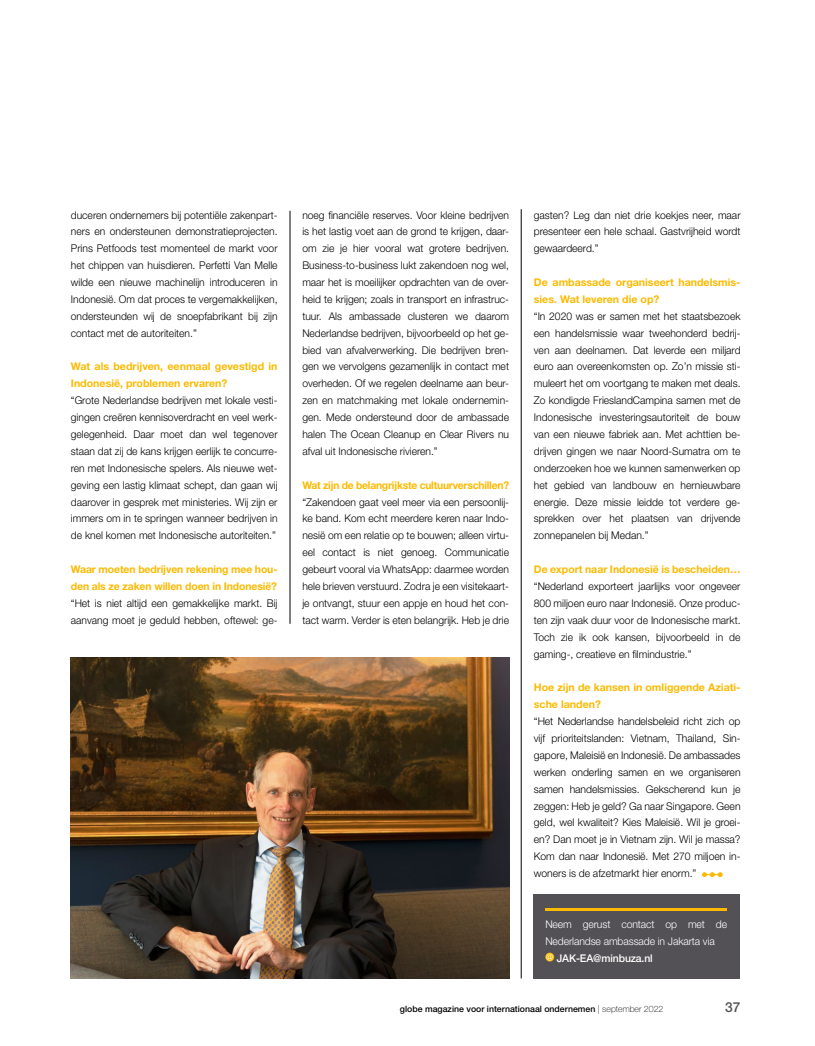
<style>
.page{position:relative;width:815px;height:1046px;background:#fff}
.page>*{position:absolute;margin:0;border:0;box-sizing:border-box;transform-origin:0 0}
.t1{font:500 13.75px "Helvetica Neue LT";color:#535155}
.t2{font:300 10.62px/16.9px "Helvetica Neue LT";color:#000;text-align:justify}
.t3{font:700 10.62px/16.9px "Helvetica Neue LT";color:#fbba00}
.t4{font:300 10.62px/16.9px "Helvetica Neue LT";letter-spacing:-.01em;color:#fff}
.t5{font:700 10.62px "Helvetica Neue LT";letter-spacing:-.02em;color:#fbba00}
.t6{font:500 10.62px "Helvetica Neue LT";letter-spacing:-.01em;color:#fff}
.t7{font:500 8.75px "Helvetica Neue LT";color:#000}
.s1{font-weight:100}
</style>
<div class="page">
<hr style="left:290px;top:211px;width:1px;height:412px;background:#000">
<hr style="left:521px;top:209px;width:1px;height:769px;background:#000">
<svg style="left:702px;top:872px;width:21px;height:4px"></svg>
<div style="left:533px;top:893px;width:207px;height:85px;background:#535155"></div>
<hr style="left:545px;top:908px;width:182px;height:3px;background:#fbba00">
<svg style="left:545px;top:952px;width:9px;height:9px"></svg>
<svg style="left:546px;top:953px;width:7px;height:7px"></svg>
<img style="left:71px;top:657px;width:438px;height:321px">
<p class="t2" style="left:71px;top:206px;width:208px">duceren ondernemers bij potentiële zakenpart&shy;ners en ondersteunen demonstratieprojecten.<br>Prins Petfoods test momenteel de markt voor het chippen van huisdieren. Perfetti Van Melle wilde een nieuwe machinelijn introduceren in Indonesië. Om dat proces te vergemakkelijken, ondersteunden wij de snoepfabrikant bij zijn contact met de autoriteiten.”</p>
<p class="t3" style="left:71px;top:358px;width:208px">Wat als bedrijven, eenmaal gevestigd in<br>Indonesië, problemen ervaren?</p>
<p class="t2" style="left:71px;top:392px;width:208px">“Grote Nederlandse bedrijven met lokale vesti&shy;gingen creëren kennisoverdracht en veel werk&shy;gelegenheid. Daar moet dan wel tegenover staan dat zij de kans krijgen eerlijk te concurre&shy;ren met Indonesische spelers. Als nieuwe wet&shy;geving een lastig klimaat schept, dan gaan wij daarover in gesprek met ministeries. Wij zijn er immers om in te springen wanneer bedrijven in de knel komen met Indonesische autoriteiten.”</p>
<p class="t3" style="left:71px;top:560px;width:208px">Waar moeten bedrijven rekening mee hou&shy;den als ze zaken willen doen in Indonesië?</p>
<p class="t2" style="left:71px;top:594px;width:208px">“Het is niet altijd een gemakkelijke markt. Bij aanvang moet je geduld hebben, oftewel: ge-</p>
<p class="t2" style="left:302px;top:206px;width:208px">noeg financiële reserves. Voor kleine bedrijven is het lastig voet aan de grond te krijgen, daar&shy;om zie je hier vooral wat grotere bedrijven.<br>Business-to-business lukt zakendoen nog wel, maar het is moeilijker opdrachten van de over&shy;heid te krijgen; zoals in transport en infrastruc&shy;tuur. Als ambassade clusteren we daarom Nederlandse bedrijven, bijvoorbeeld op het ge&shy;bied van afvalverwerking. Die bedrijven bren&shy;gen we vervolgens gezamenlijk in contact met overheden. Of we regelen deelname aan beur&shy;zen en matchmaking met lokale ondernemin&shy;gen. Mede ondersteund door de ambassade halen The Ocean Cleanup en Clear Rivers nu afval uit Indonesische rivieren.”</p>
<p class="t5" style="left:302px;top:478px;width:208px">Wat zijn de belangrijkste cultuurverschillen?</p>
<p class="t2" style="left:302px;top:493px;width:208px">“Zakendoen gaat veel meer via een persoonlij&shy;ke band. Kom echt meerdere keren naar Indo&shy;nesië om een relatie op te bouwen; alleen virtu&shy;eel contact is niet genoeg. Communicatie gebeurt vooral via WhatsApp: daarmee worden hele brieven verstuurd. Zodra je een visitekaart&shy;je ontvangt, stuur een appje en houd het con&shy;tact warm. Verder is eten belangrijk. Heb je drie</p>
<p class="t2" style="left:534px;top:206px;width:208px">gasten? Leg dan niet drie koekjes neer, maar presenteer een hele schaal. Gastvrijheid wordt gewaardeerd.”</p>
<p class="t3" style="left:534px;top:273px;width:208px">De ambassade organiseert handelsmis&shy;sies. Wat leveren die op?</p>
<p class="t2" style="left:534px;top:307px;width:208px">“In 2020 was er samen met het staatsbezoek een handelsmissie waar tweehonderd bedrij&shy;ven aan deelnamen. Dat leverde een miljard euro aan overeenkomsten op. Zo’n missie sti&shy;muleert het om voortgang te maken met deals.<br>Zo kondigde FrieslandCampina samen met de Indonesische investeringsautoriteit de bouw van een nieuwe fabriek aan. Met achttien be&shy;drijven gingen we naar Noord-Sumatra om te onderzoeken hoe we kunnen samenwerken op het gebied van landbouw en hernieuwbare energie. Deze missie leidde tot verdere ge&shy;sprekken over het plaatsen van drijvende zonnepanelen bij Medan.”</p>
<p class="t3" style="left:534px;top:560px;width:208px">De export naar Indonesië is bescheiden…</p>
<p class="t2" style="left:534px;top:577px;width:208px">“Nederland exporteert jaarlijks voor ongeveer 800 miljoen euro naar Indonesië. Onze produc&shy;ten zijn vaak duur voor de Indonesische markt.<br>Toch zie ik ook kansen, bijvoorbeeld in de gaming-, creatieve en filmindustrie.”</p>
<p class="t3" style="left:534px;top:678px;width:208px">Hoe zijn de kansen in omliggende Aziati&shy;sche landen?</p>
<p class="t2" style="left:534px;top:712px;width:208px">“Het Nederlandse handelsbeleid richt zich op vijf prioriteitslanden: Vietnam, Thailand, Sin&shy;gapore, Maleisië en Indonesië. De ambassades werken onderling samen en we organiseren samen handelsmissies. Gekscherend kun je zeggen: Heb je geld? Ga naar Singapore. Geen geld, wel kwaliteit? Kies Maleisië. Wil je groei&shy;en? Dan moet je in Vietnam zijn. Wil je massa?<br>Kom dan naar Indonesië. Met 270 miljoen in&shy;woners is de afzetmarkt hier enorm.”</p>
<p class="t4" style="left:545px;top:915px;width:183px">Neem gerust contact op met de<br>Nederlandse ambassade in Jakarta via</p>
<p class="t6" style="left:557px;top:951px;width:98px">JAK-EA@minbuza.nl</p>
<p class="t7" style="left:400px;top:1003px;width:265px">globe magazine voor internationaal ondernemen <span class="s1">| september 2022</span></p>
<p class="t1" style="left:725px;top:999px;width:17px">37</p>
</div>
